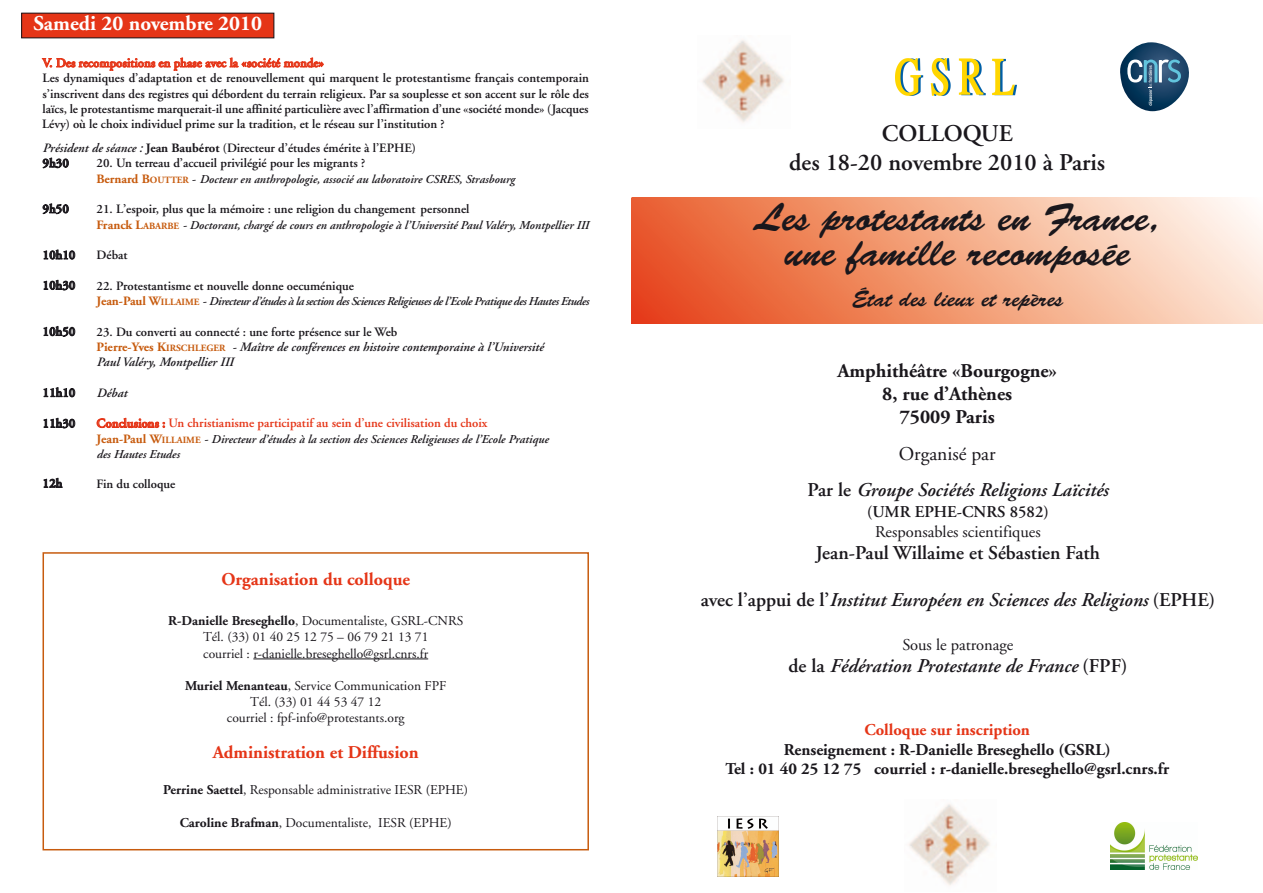
<style>
.page{position:relative;width:1263px;height:893px;background:#fff}
.page>*{position:absolute;margin:0;border:0;box-sizing:border-box;transform-origin:0 0}
.t1{font:39px/34.5px "Brush Script";color:#1a171c;text-align:center}
.t2{font:600 24px/28.8px "Adobe Garamond";color:#1a171c;text-align:center}
.t3{font:22.5px "Brush Script";color:#1a171c}
.t4{font:700 21px "Adobe Garamond";color:#fff}
.t5{font:italic 600 19.5px/36.2px "Adobe Garamond";color:#1a171c}
.t6{font:700 19.5px/23.4px "Adobe Garamond";color:#1a171c;text-align:center}
.t7{font:600 19.5px "Adobe Garamond";color:#1a171c}
.t8{font:700 18px "Adobe Garamond";color:#e53517}
.t9{font:700 16.5px/19.8px "Adobe Garamond";color:#1a171c;text-align:center}
.t10{font:16.5px "Adobe Garamond";color:#1a171c}
.t11{font:700 16.5px "Adobe Garamond";color:#e53517}
.t12{font:600 16.5px "Adobe Garamond";color:#1a171c}
.t13{font:13.5px/16.2px "Adobe Garamond";color:#1a171c;text-align:center}
.t14{font:600 12.75px/15.3px "Adobe Garamond";color:#1a171c;text-align:justify}
.t15{font:italic 600 12.75px/15.3px "Adobe Garamond";color:#1a171c}
.t16{font:600 12.75px "Adobe Garamond";color:#e53517}
.t17{font:italic 600 12px/14.7px "Adobe Garamond";color:#1a171c}
.t18{font:italic 600 12px "Adobe Garamond";letter-spacing:-.035em;color:#1a171c}
.s1{font-style:italic}
.s2{font-weight:700}
.s3{font-weight:700;font-style:normal;font-size:12.75px;color:#c75b0e}
.s4{font-weight:700;font-style:normal;font-size:9.6px;color:#c75b0e}
.s5{font-style:normal;font-size:12.75px}
.s6{font-size:12.75px}
.s7{font-style:normal}
.s8{font-weight:700;font-style:normal;color:#c75b0e}
.s9{font-weight:400;font-style:normal}
</style>
<div class="page">
<img style="left:631px;top:197px;width:632px;height:127px">
<svg style="left:42px;top:57px;width:282px;height:14px"></svg>
<svg style="left:43px;top:158px;width:26px;height:10px"></svg>
<svg style="left:43px;top:203px;width:26px;height:11px"></svg>
<svg style="left:44px;top:249px;width:31px;height:11px"></svg>
<svg style="left:44px;top:280px;width:31px;height:10px"></svg>
<svg style="left:44px;top:326px;width:31px;height:11px"></svg>
<svg style="left:44px;top:387px;width:31px;height:10px"></svg>
<svg style="left:44px;top:418px;width:31px;height:10px"></svg>
<svg style="left:97px;top:418px;width:68px;height:10px"></svg>
<svg style="left:44px;top:478px;width:18px;height:10px"></svg>
<img style="left:701px;top:40px;width:83px;height:83px">
<img style="left:895px;top:59px;width:122px;height:37px">
<svg style="left:1120px;top:42px;width:69px;height:69px"></svg>
<img style="left:908px;top:804px;width:82px;height:82px">
<div style="left:43px;top:552px;width:546px;height:298px;border:2px solid #c75b0e"></div>
<hr style="left:253px;top:659px;width:175px;height:1px;background:#1a171c">
<div style="left:22px;top:13px;width:252px;height:25px;background:#e53517"></div>
<img style="left:718px;top:816px;width:60px;height:61px">
<img style="left:1110px;top:822px;width:87px;height:48px">
<h3 class="t4" style="left:34px;top:15px;width:230px">Samedi 20 novembre 2010</h3>
<p class="t16" style="left:43px;top:58px;width:283px">V. Des recompositions en phase avec la «société monde»</p>
<p class="t14" style="left:42px;top:72px;width:548px">Les dynamiques d’adaptation et de renouvellement qui marquent le protestantisme français contemporain s’inscrivent dans des registres qui débordent du terrain religieux. Par sa souplesse et son accent sur le rôle des laïcs, le protestantisme marquerait-il une affinité particulière avec l’affirmation d’une «société monde» (Jacques Lévy) où le choix individuel prime sur la tradition, et le réseau sur l’institution ?</p>
<p class="t14" style="left:43px;top:141px;width:375px"><span class="s1">Président de séance :</span> <span class="s2">Jean Baubérot</span> (Directeur d’études émérite à l’EPHE)<br>9h30</p>
<p class="t14" style="left:97px;top:157px;width:270px">20. Un terreau d’accueil privilégié pour les migrants ?</p>
<p class="t17" style="left:97px;top:172px;width:420px"><span class="s3">Bernard B</span><span class="s4">OUTTER</span> <span class="s5">-</span> Docteur en anthropologie, associé au laboratoire CSRES, Strasbourg</p>
<p class="t14" style="left:43px;top:202px;width:28px">9h50</p>
<p class="t14" style="left:97px;top:203px;width:374px">21. L’espoir, plus que la mémoire : une religion du changement personnel</p>
<p class="t17" style="left:97px;top:218px;width:494px"><span class="s3">Franck L</span><span class="s4">ABARBE</span> <span class="s6">-</span> Doctorant, chargé de cours en anthropologie à l’Université Paul Valéry, Montpellier III</p>
<p class="t14" style="left:43px;top:248px;width:34px">10h10</p>
<p class="t14" style="left:97px;top:249px;width:33px">Débat</p>
<p class="t14" style="left:43px;top:279px;width:34px">10h30</p>
<p class="t14" style="left:97px;top:279px;width:259px">22. Protestantisme et nouvelle donne oecuménique</p>
<p class="t18" style="left:97px;top:296px;width:494px"><span class="s3">Jean-Paul W</span><span class="s4">ILLAIME</span> <span class="s6">-</span> Directeur d’études à la section des Sciences Religieuses de l’Ecole Pratique des Hautes Etudes</p>
<p class="t14" style="left:43px;top:325px;width:34px">10h50</p>
<p class="t15" style="left:96px;top:325px;width:448px"><span class="s7">23. Du converti au connecté : une forte présence sur le Web<br></span><span class="s8">Pierre-Yves K</span><span class="s4">IRSCHLEGER</span> - Maître de conférences en histoire contemporaine à l’Université<br>Paul Valéry, Montpellier III</p>
<p class="t14" style="left:43px;top:386px;width:34px">11h10</p>
<p class="t15" style="left:97px;top:386px;width:32px">Débat</p>
<p class="t14" style="left:43px;top:417px;width:34px">11h30</p>
<p class="t16" style="left:97px;top:418px;width:392px">Conclusions : Un christianisme participatif au sein d’une civilisation du choix</p>
<p class="t17" style="left:97px;top:433px;width:453px"><span class="s3">Jean-Paul W</span><span class="s4">ILLAIME</span> <span class="s6">-</span> Directeur d’études à la section des Sciences Religieuses de l’Ecole Pratique des Hautes Etudes</p>
<p class="t14" style="left:43px;top:477px;width:21px">12h</p>
<p class="t14" style="left:97px;top:477px;width:80px">Fin du colloque</p>
<h3 class="t8" style="left:221px;top:572px;width:190px">Organisation du colloque</h3>
<p class="t13" style="left:168px;top:614px;width:297px"><span class="s2">R-Danielle Breseghello</span>, Documentaliste, GSRL-CNRS<br>Tél. (33) 01 40 25 12 75 – 06 79 21 13 71<br>courriel : r-danielle.breseghello@gsrl.cnrs.fr</p>
<p class="t13" style="left:185px;top:679px;width:263px"><span class="s2">Muriel Menanteau</span>, Service Communication FPF<br>Tél. (33) 01 44 53 47 12<br>courriel : fpf-info@protestants.org</p>
<h3 class="t8" style="left:213px;top:745px;width:207px">Administration et Diffusion</h3>
<p class="t13" style="left:163px;top:783px;width:306px"><span class="s2">Perrine Saettel</span>, Responsable administrative IESR (EPHE)</p>
<p class="t13" style="left:180px;top:816px;width:273px"><span class="s2">Caroline Brafman</span>, Documentaliste, IESR (EPHE)</p>
<h2 class="t2" style="left:789px;top:121px;width:317px">COLLOQUE<br>des 18-20 novembre 2010 à Paris</h2>
<h1 class="t1" style="left:755px;top:204px;width:407px">Les protestants en France, une famille recomposée</h1>
<h3 class="t3" style="left:852px;top:291px;width:213px">État des lieux et repères</h3>
<h3 class="t6" style="left:837px;top:360px;width:221px">Amphithéâtre «Bourgogne»<br>8, rue d’Athènes<br>75009 Paris</h3>
<h3 class="t5" style="left:807px;top:437px;width:302px;text-indent:91px"><span class="s9">Organisé par<br></span><span class="s7">Par le</span> Groupe Sociétés Religions Laïcités</h3>
<p class="t12" style="left:867px;top:505px;width:183px">(UMR EPHE-CNRS 8582)</p>
<p class="t10" style="left:875px;top:525px;width:167px">Responsables scientifiques</p>
<h3 class="t7" style="left:816px;top:545px;width:286px">Jean-Paul Willaime et Sébastien Fath</h3>
<h3 class="t5" style="left:701px;top:583px;width:516px"><span class="s7">avec l’appui de l’</span>Institut Européen en Sciences des Religions <span class="s7">(EPHE)</span></h3>
<p class="t10" style="left:902px;top:638px;width:113px">Sous le patronage</p>
<h3 class="t5" style="left:788px;top:650px;width:340px"><span class="s7">de la</span> Fédération Protestante de France <span class="s7">(FPF)</span></h3>
<p class="t11" style="left:864px;top:723px;width:167px">Colloque sur inscription</p>
<p class="t9" style="left:725px;top:741px;width:445px">Renseignement : R-Danielle Breseghello (GSRL)<br>Tel : 01 40 25 12 75 courriel : r-danielle.breseghello@gsrl.cnrs.fr</p>
</div>
